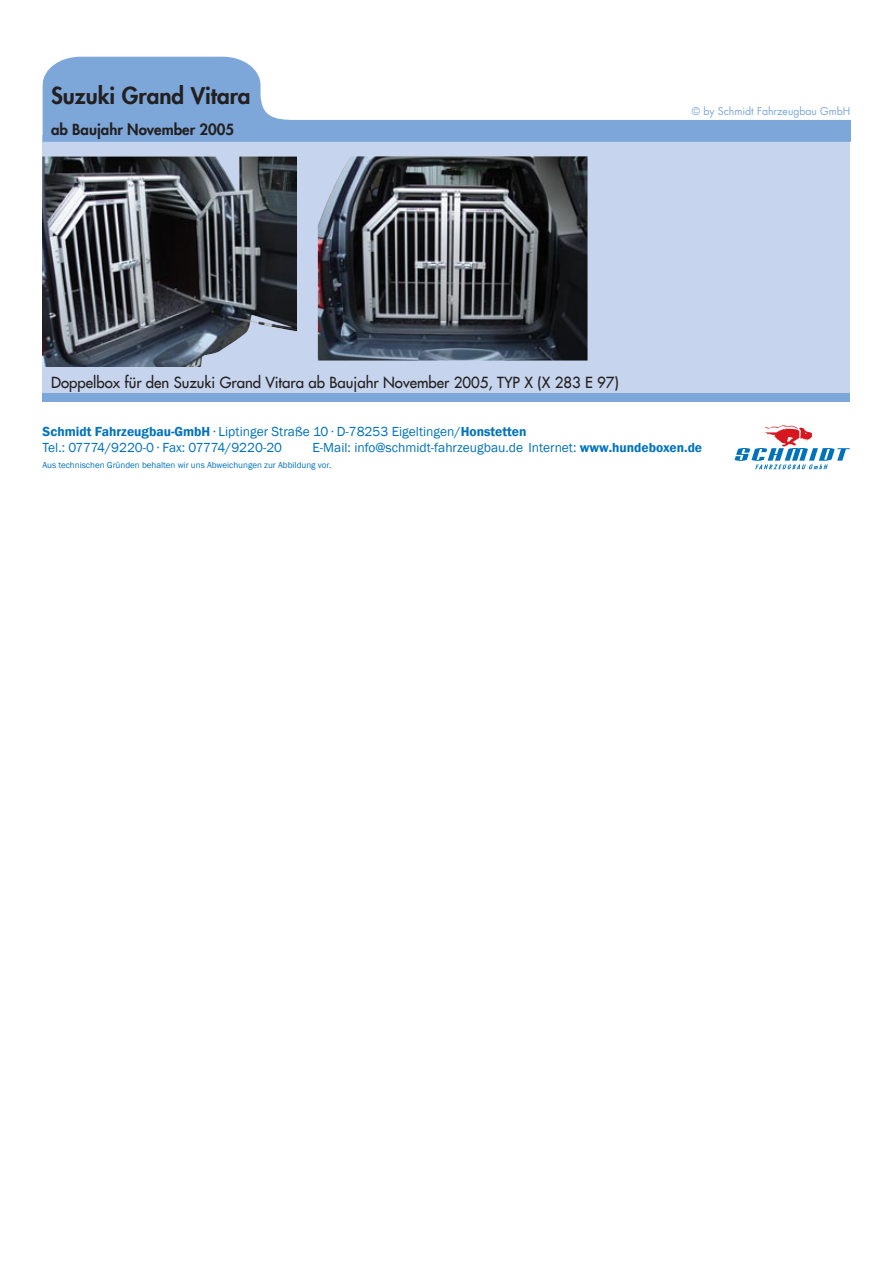
<style>
.page{position:relative;width:893px;height:1263px;background:#fff}
.page>*{position:absolute;margin:0;border:0;box-sizing:border-box;transform-origin:0 0}
.t1{font:800 22.5px "Futura LT";color:#231f20}
.t2{font:15px "Futura LT";color:#231f20}
.t3{font:800 15px "Futura LT";color:#231f20}
.Paragraph_Style_1{font:13.5px "Franklin Gothic";color:#0072bc}
.Paragraph_Style_1-2{font:13.5px "Franklin Gothic";letter-spacing:-.02em;color:#0072bc}
.Adresse{font:10.5px "Futura LT";color:#7ca7d8}
.t4{font:9px "Franklin Gothic";color:#0072bc}
.s1{font-weight:600}
</style>
<div class="page">
<div style="left:43px;top:136px;width:807px;height:262px;background:#c6d5ed"></div>
<svg style="left:43px;top:57px;width:807px;height:85px"></svg>
<img style="left:43px;top:157px;width:253px;height:175px">
<img style="left:318px;top:156px;width:269px;height:204px">
<div style="left:43px;top:393px;width:807px;height:8px;background:#7ca7d8"></div>
<svg style="left:735px;top:425px;width:115px;height:44px"></svg>
<p class="t1" style="left:51px;top:81px;width:201px">Suzuki Grand Vitara</p>
<p class="t3" style="left:51px;top:120px;width:185px">ab Baujahr November 2005</p>
<p class="Adresse" style="left:692px;top:104px;width:160px">© by Schmidt Fahrzeugbau GmbH</p>
<p class="t2" style="left:51px;top:373px;width:569px">Doppelbox für den Suzuki Grand Vitara ab Baujahr November 2005, TYP X (X 283 E 97)</p>
<p class="Paragraph_Style_1" style="left:43px;top:424px;width:485px"><span class="s1">Schmidt Fahrzeugbau-GmbH</span> ∙ Liptinger Straße 10 ∙ D-78253 Eigeltingen/<span class="s1">Honstetten</span></p>
<p class="Paragraph_Style_1-2" style="left:43px;top:439px;width:241px">Tel.: 07774/9220-0 ∙ Fax: 07774/9220-20</p>
<p class="Paragraph_Style_1" style="left:313px;top:439px;width:391px">E-Mail: info@schmidt-fahrzeugbau.de Internet: <span class="s1">www.hundeboxen.de</span></p>
<p class="t4" style="left:43px;top:459px;width:290px">Aus technischen Gründen behalten wir uns Abweichungen zur Abbildung vor.</p>
</div>
